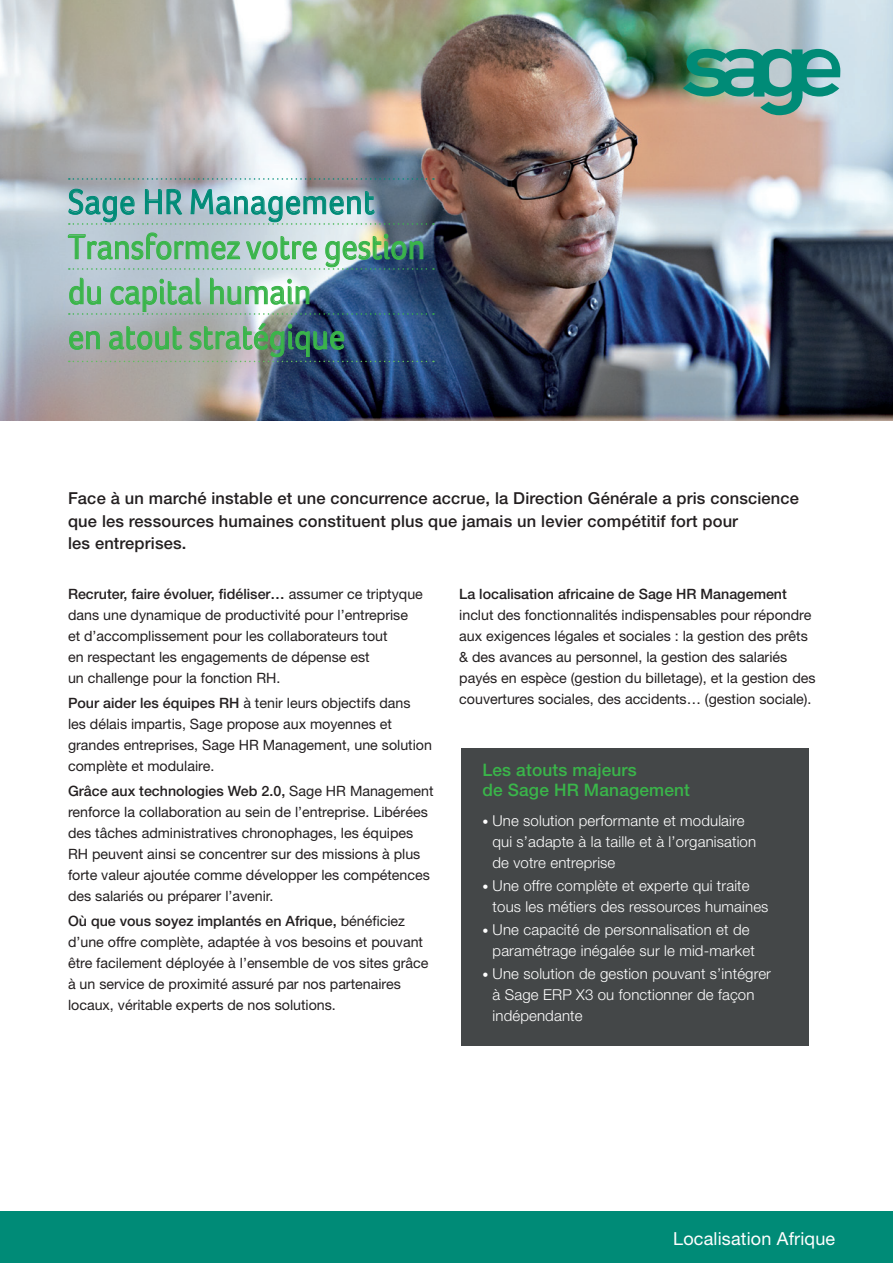
<style>
.page{position:relative;width:893px;height:1263px;background:#fff}
.page>*{position:absolute;margin:0;border:0;box-sizing:border-box;transform-origin:0 0}
.t1{font:36px "Foco";color:#3ab54a;scale:.9 1}
.t2{font:36px "Foco";letter-spacing:.015em;color:#008b77;scale:.9 1}
.t3{font:18px "Helvetica Neue";letter-spacing:.01em;color:#fff}
.Texte_courant{font:500 17.25px/19.5px "Helvetica Neue";letter-spacing:.01em;color:#3ab54a}
.t4{font:500 16.5px/22.5px "Helvetica Neue";letter-spacing:.01em;color:#231f20}
.txt_retrait{font:300 15px/21px "Helvetica Neue";letter-spacing:.01em;color:#fff}
.t5{font:14.25px/21px "Helvetica Neue";color:#231f20}
.s1{font-weight:500}
.s2{font-size:12px}
</style>
<div class="page">
<img style="left:0;top:0;width:893px;height:421px">
<svg style="left:683px;top:49px;width:157px;height:66px;background:#60a497"></svg>
<svg style="left:69px;top:178px;width:365px;height:2px"></svg>
<svg style="left:68px;top:189px;width:366px;height:36px;background:#98b8bd"></svg>
<img style="left:68px;top:232px;width:366px;height:38px">
<svg style="left:69px;top:278px;width:365px;height:37px;background:#83a1aa"></svg>
<img style="left:69px;top:323px;width:365px;height:39px">
<div style="left:461px;top:748px;width:348px;height:298px;background:#444748"></div>
<div style="left:0;top:1212px;width:893px;height:51px;background:#008b77"></div>
<p class="t2" style="left:68px;top:181px;width:342px">Sage HR Management</p>
<p class="t1" style="left:68px;top:226px;width:398px">Transformez votre gestion</p>
<p class="t1" style="left:68px;top:271px;width:272px">du capital humain</p>
<p class="t1" style="left:68px;top:316px;width:309px">en atout stratégique</p>
<p class="t4" style="left:68px;top:487px;width:732px">Face à un marché instable et une concurrence accrue, la Direction Générale a pris conscience que les ressources humaines constituent plus que jamais un levier compétitif fort pour<br>les entreprises.</p>
<p class="t5" style="left:68px;top:583px;width:356px"><span class="s1">Recruter, faire évoluer, fidéliser…</span> assumer ce triptyque dans une dynamique de productivité pour l’entreprise et d’accomplissement pour les collaborateurs tout<br>en respectant les engagements de dépense est<br>un challenge pour la fonction RH.</p>
<p class="t5" style="left:68px;top:692px;width:365px"><span class="s1">Pour aider les équipes RH</span> à tenir leurs objectifs dans les délais impartis, Sage propose aux moyennes et grandes entreprises, Sage HR Management, une solution complète et modulaire.</p>
<p class="t5" style="left:68px;top:780px;width:367px"><span class="s1">Grâce aux technologies Web 2.0,</span> Sage HR Management renforce la collaboration au sein de l’entreprise. Libérées des tâches administratives chronophages, les équipes RH peuvent ainsi se concentrer sur des missions à plus forte valeur ajoutée comme développer les compétences des salariés ou préparer l’avenir.</p>
<p class="t5" style="left:68px;top:911px;width:362px"><span class="s1">Où que vous soyez implantés en Afrique,</span> bénéficiez d’une offre complète, adaptée à vos besoins et pouvant être facilement déployée à l’ensemble de vos sites grâce à un service de proximité assuré par nos partenaires locaux, véritable experts de nos solutions.</p>
<p class="t5" style="left:459px;top:583px;width:358px"><span class="s1">La localisation africaine de Sage HR Management </span>inclut des fonctionnalités indispensables pour répondre aux exigences légales et sociales : la gestion des prêts &amp; des avances au personnel, la gestion des salariés payés en espèce (gestion du billetage), et la gestion des couvertures sociales, des accidents… (gestion sociale).</p>
<p class="Texte_courant" style="left:482px;top:760px;width:209px">Les atouts majeurs<br>de Sage HR Management</p>
<p class="txt_retrait" style="left:492px;top:809px;width:265px;text-indent:-10px"><span class="s2">•</span> Une solution performante et modulaire qui s’adapte à la taille et à l’organisation de votre entreprise</p>
<p class="txt_retrait" style="left:493px;top:874px;width:277px;text-indent:-10px"><span class="s2">•</span> Une offre complète et experte qui traite tous les métiers des ressources humaines</p>
<p class="txt_retrait" style="left:493px;top:919px;width:264px;text-indent:-10px"><span class="s2">•</span> Une capacité de personnalisation et de paramétrage inégalée sur le mid-market</p>
<p class="txt_retrait" style="left:493px;top:963px;width:280px;text-indent:-10px"><span class="s2">•</span> Une solution de gestion pouvant s’intégrer à Sage ERP X3 ou fonctionner de façon indépendante</p>
<p class="t3" style="left:673px;top:1227px;width:164px">Localisation Afrique</p>
</div>
